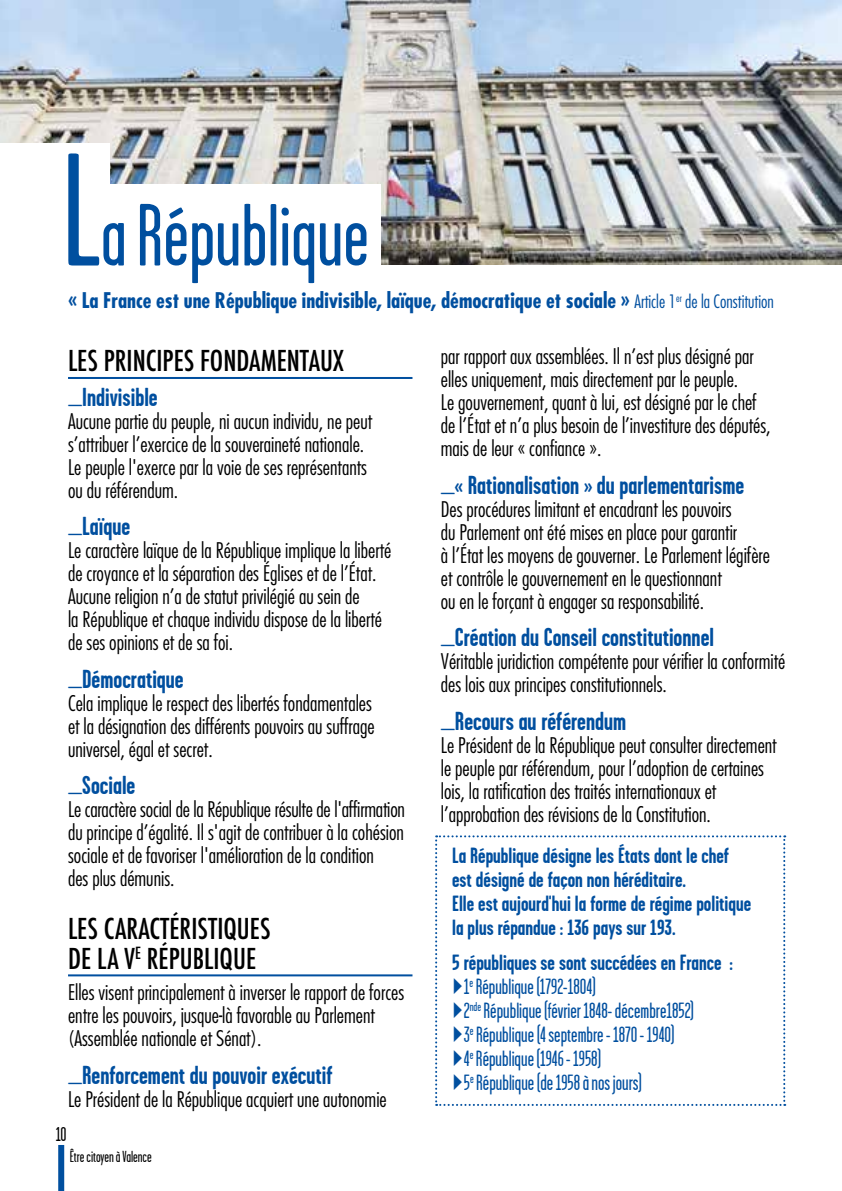
<style>
.page{position:relative;width:842px;height:1191px;background:#fff}
.page>*{position:absolute;margin:0;border:0;box-sizing:border-box;transform-origin:0 0}
.t1{font:88px "Garage Gothic";color:#004f9f}
.t2{font:500 condensed 28px/30px "Futura";color:#000}
.t3{font:700 26px "Garage Gothic";color:#004f9f}
.t4{font:22px/24px "Garage Gothic";color:#004f9f}
.t5{font:700 22px/24px "Garage Gothic";color:#004f9f}
.t6{font:300 condensed 21px/23px "Futura";color:#000}
.t7{font:700 condensed 21px "Futura";color:#004f9f}
.t8{font:20px "Garage Gothic";color:#000}
.t9{font:16px "Garage Gothic";color:#000}
.s1{font-size:160px}
.s2{font-weight:300;font-size:18px}
.s3{font-weight:700}
</style>
<div class="page">
<img style="left:0;top:0;width:842px;height:265px">
<div style="left:0;top:143px;width:110px;height:156px;background:#fff"></div>
<div style="left:0;top:184px;width:381px;height:95px;background:#fff"></div>
<hr style="left:68px;top:377px;width:344px;height:2px;background:#004f9f">
<hr style="left:68px;top:974px;width:344px;height:2px;background:#004f9f">
<div style="left:58px;top:1145px;width:6px;height:46px;background:#004f9f"></div>
<svg style="left:435px;top:835px;width:350px;height:271px"></svg>
<h1 class="t1" style="left:62px;top:190px;width:309px"><span class="s1">L</span>a République</h1>
<p class="t7" style="left:68px;top:286px;width:707px">« La France est une République indivisible, laïque, démocratique et sociale » <span class="s2">Article 1</span><sup>er</sup> <span class="s2">de la Constitution</span></p>
<h2 class="t2" style="left:68px;top:346px;width:277px">LES PRINCIPES FONDAMENTAUX</h2>
<p class="t3" style="left:68px;top:383px;width:91px"><sub>—</sub>Indivisible</p>
<p class="t6" style="left:68px;top:409px;width:306px">Aucune partie du peuple, ni aucun individu, ne peut s’attribuer l’exercice de la souveraineté nationale.<br>Le peuple l'exerce par la voie de ses représentants ou du référendum.</p>
<p class="t3" style="left:68px;top:512px;width:64px"><sub>—</sub>Laïque</p>
<p class="t6" style="left:68px;top:539px;width:325px">Le caractère laïque de la République implique la liberté de croyance et la séparation des Églises et de l’État.<br>Aucune religion n’a de statut privilégié au sein de<br>la République et chaque individu dispose de la liberté de ses opinions et de sa foi.</p>
<p class="t3" style="left:68px;top:665px;width:117px"><sub>—</sub>Démocratique</p>
<p class="t6" style="left:68px;top:691px;width:308px">Cela implique le respect des libertés fondamentales et la désignation des différents pouvoirs au suffrage universel, égal et secret.</p>
<p class="t3" style="left:68px;top:771px;width:69px"><sub>—</sub>Sociale</p>
<p class="t6" style="left:68px;top:797px;width:338px">Le caractère social de la République résulte de l'affirmation du principe d’égalité. Il s'agit de contribuer à la cohésion sociale et de favoriser l'amélioration de la condition<br>des plus démunis.</p>
<h2 class="t2" style="left:68px;top:913px;width:204px">LES CARACTÉRISTIQUES<br>DE LA V<sup>E</sup> RÉPUBLIQUE</h2>
<p class="t6" style="left:68px;top:981px;width:338px">Elles visent principalement à inverser le rapport de forces entre les pouvoirs, jusque-là favorable au Parlement (Assemblée nationale et Sénat).</p>
<p class="t3" style="left:68px;top:1061px;width:266px"><sub>—</sub>Renforcement du pouvoir exécutif</p>
<p class="t6" style="left:68px;top:1087px;width:320px">Le Président de la République acquiert une autonomie</p>
<p class="t8" style="left:56px;top:1124px;width:12px">10</p>
<p class="t9" style="left:70px;top:1148px;width:83px">Être citoyen à Valence</p>
<p class="t6" style="left:441px;top:345px;width:331px">par rapport aux assemblées. Il n’est plus désigné par elles uniquement, mais directement par le peuple.<br>Le gouvernement, quant à lui, est désigné par le chef de l’État et n’a plus besoin de l’investiture des députés, mais de leur « confiance ».</p>
<p class="t3" style="left:441px;top:471px;width:305px"><sub>—</sub>« Rationalisation » du parlementarisme</p>
<p class="t6" style="left:441px;top:497px;width:331px">Des procédures limitant et encadrant les pouvoirs<br>du Parlement ont été mises en place pour garantir<br>à l’État les moyens de gouverner. Le Parlement légifère et contrôle le gouvernement en le questionnant<br>ou en le forçant à engager sa responsabilité.</p>
<p class="t3" style="left:441px;top:623px;width:275px"><sub>—</sub>Création du Conseil constitutionnel</p>
<p class="t6" style="left:441px;top:650px;width:346px">Véritable juridiction compétente pour vérifier la conformité des lois aux principes constitutionnels.</p>
<p class="t3" style="left:441px;top:707px;width:187px"><sub>—</sub>Recours au référendum</p>
<p class="t6" style="left:441px;top:733px;width:337px">Le Président de la République peut consulter directement le peuple par référendum, pour l’adoption de certaines lois, la ratification des traités internationaux et l’approbation des révisions de la Constitution.</p>
<p class="t5" style="left:452px;top:843px;width:300px">La République désigne les États dont le chef est désigné de façon non héréditaire.<br>Elle est aujourd'hui la forme de régime politique la plus répandue : 136 pays sur 193.</p>
<p class="t4" style="left:464px;top:950px;width:271px;text-indent:-12px"><span class="s3">5 républiques se sont succédées en France :<br></span>1<sup>e</sup> République (1792-1804)<br>2<sup>nde</sup> République (février 1848- décembre1852)<br>3<sup>e</sup> République (4 septembre - 1870 - 1940)<br>4<sup>e</sup> République (1946 - 1958)<br>5<sup>e</sup> République (de 1958 à nos jours)</p>
</div>
